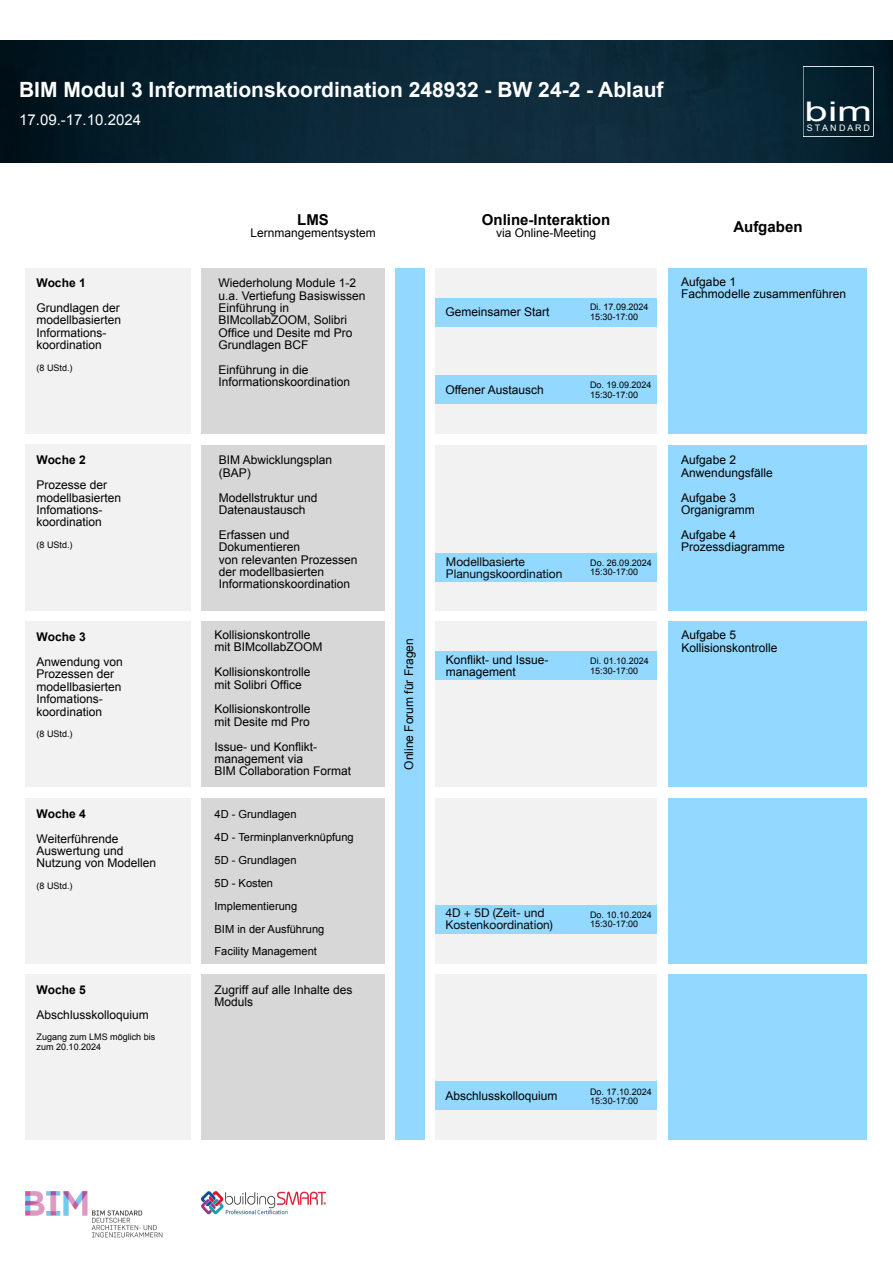
<style>
.page{position:relative;width:893px;height:1263px;background:#fff}
.page>*{position:absolute;margin:0;border:0;box-sizing:border-box;transform-origin:0 0}
.t1{font:27px "Arial";color:#fff;scale:1.55 1}
.t2{font:700 21px "Arial";color:#fff}
.t3{font:700 15px "Arial";color:#000}
.t4{font:15px "Arial";color:#fff}
.t5{font:12px/12.5px "Arial";color:#000}
.t6{font:12px/12.3px "Helvetica Neue";color:#080808}
.t7{font:700 12px "Arial";color:#000}
.t8{font:11.1px/23px "Arial";color:#000}
.t9{font:9px/9.3px "Arial";color:#000}
.t10{font:9px "Arial";letter-spacing:.215em;color:#fff}
</style>
<div class="page">
<img style="left:0;top:41px;width:893px;height:121px">
<div style="left:435px;top:268px;width:222px;height:166px;background:#f2f2f2"></div>
<div style="left:435px;top:445px;width:222px;height:166px;background:#f2f2f2"></div>
<div style="left:435px;top:621px;width:222px;height:166px;background:#f2f2f2"></div>
<div style="left:435px;top:798px;width:222px;height:166px;background:#f2f2f2"></div>
<div style="left:435px;top:974px;width:222px;height:166px;background:#f2f2f2"></div>
<div style="left:668px;top:268px;width:199px;height:166px;background:#93d8fe"></div>
<div style="left:668px;top:445px;width:199px;height:166px;background:#93d8fe"></div>
<div style="left:668px;top:798px;width:199px;height:166px;background:#93d8fe"></div>
<div style="left:668px;top:974px;width:199px;height:166px;background:#93d8fe"></div>
<div style="left:668px;top:621px;width:199px;height:166px;background:#93d8fe"></div>
<div style="left:202px;top:268px;width:183px;height:166px;background:#d7d7d7"></div>
<div style="left:202px;top:445px;width:183px;height:166px;background:#d7d7d7"></div>
<div style="left:202px;top:621px;width:183px;height:166px;background:#d7d7d7"></div>
<div style="left:202px;top:798px;width:183px;height:166px;background:#d7d7d7"></div>
<div style="left:202px;top:974px;width:183px;height:166px;background:#d7d7d7"></div>
<div style="left:396px;top:268px;width:29px;height:872px;background:#93d8fe"></div>
<div style="left:435px;top:298px;width:222px;height:29px;background:#93d8fe"></div>
<div style="left:435px;top:905px;width:222px;height:29px;background:#93d8fe"></div>
<div style="left:435px;top:375px;width:222px;height:29px;background:#93d8fe"></div>
<div style="left:435px;top:1081px;width:222px;height:29px;background:#93d8fe"></div>
<div style="left:435px;top:651px;width:222px;height:29px;background:#93d8fe"></div>
<div style="left:435px;top:553px;width:222px;height:28px;background:#93d8fe"></div>
<div style="left:26px;top:268px;width:165px;height:166px;background:#f2f2f2"></div>
<div style="left:26px;top:621px;width:165px;height:166px;background:#f2f2f2"></div>
<div style="left:26px;top:445px;width:165px;height:166px;background:#f2f2f2"></div>
<div style="left:26px;top:798px;width:165px;height:166px;background:#f2f2f2"></div>
<div style="left:26px;top:974px;width:165px;height:166px;background:#f2f2f2"></div>
<div style="left:803px;top:66px;width:71px;height:71px;background:#04202c"></div>
<img style="left:26px;top:1192px;width:137px;height:46px">
<img style="left:202px;top:1192px;width:124px;height:23px">
<h2 class="t2" style="left:19px;top:82px;width:646px">BIM Modul 3 Informationskoordination 248932 - BW 24-2 - Ablauf</h2>
<p class="t4" style="left:19px;top:114px;width:123px">17.09.-17.10.2024</p>
<h1 class="t1" style="left:804px;top:101px;width:45px">bim</h1>
<p class="t10" style="left:807px;top:124px;width:64px">STANDARD</p>
<p class="t7" style="left:37px;top:278px;width:51px">Woche 1</p>
<p class="t5" style="left:37px;top:303px;width:86px">Grundlagen der modellbasierten<br>Informations&shy;koordination</p>
<p class="t9" style="left:37px;top:364px;width:38px">(8 UStd.)</p>
<p class="t7" style="left:37px;top:456px;width:51px">Woche 2</p>
<p class="t5" style="left:37px;top:480px;width:86px">Prozesse der modellbasierten<br>Infomations&shy;koordination</p>
<p class="t9" style="left:37px;top:541px;width:38px">(8 UStd.)</p>
<p class="t7" style="left:37px;top:632px;width:51px">Woche 3</p>
<p class="t5" style="left:37px;top:657px;width:88px">Anwendung von<br>Prozessen der modellbasierten<br>Infomations&shy;koordination</p>
<p class="t9" style="left:37px;top:730px;width:38px">(8 UStd.)</p>
<p class="t7" style="left:37px;top:809px;width:51px">Woche 4</p>
<p class="t5" style="left:37px;top:833px;width:121px">Weiterführende<br>Auswertung und<br>Nutzung von Modellen</p>
<p class="t9" style="left:37px;top:882px;width:38px">(8 UStd.)</p>
<p class="t7" style="left:37px;top:985px;width:51px">Woche 5</p>
<p class="t5" style="left:37px;top:1009px;width:114px">Abschlusskolloquium</p>
<p class="t9" style="left:37px;top:1033px;width:120px">Zugang zum LMS möglich bis zum 20.10.2024</p>
<p class="t3" style="left:297px;top:214px;width:33px">LMS</p>
<p class="t5" style="left:250px;top:228px;width:127px">Lernmangementsystem</p>
<p class="t5" style="left:219px;top:278px;width:148px">Wiederholung Module 1-2 u.a. Vertiefung Basiswissen<br>Einführung in<br>BIMcollabZOOM, Solibri<br>Office und Desite md Pro<br>Grundlagen BCF</p>
<p class="t5" style="left:219px;top:365px;width:133px">Einführung in die<br>Informationskoordination</p>
<p class="t5" style="left:219px;top:455px;width:115px">BIM Abwicklungsplan (BAP)</p>
<p class="t5" style="left:219px;top:492px;width:100px">Modellstruktur und<br>Datenaustausch</p>
<p class="t5" style="left:219px;top:529px;width:140px">Erfassen und<br>Dokumentieren<br>von relevanten Prozessen der modellbasierten<br>Informationskoordination</p>
<p class="t5" style="left:215px;top:630px;width:110px">Kollisionskontrolle mit BIMcollabZOOM</p>
<p class="t5" style="left:215px;top:667px;width:98px">Kollisionskontrolle mit Solibri Office</p>
<p class="t5" style="left:215px;top:704px;width:98px">Kollisionskontrolle mit Desite md Pro</p>
<p class="t5" style="left:215px;top:741px;width:138px">Issue- und Konflikt&shy;management via<br>BIM Collaboration Format</p>
<p class="t8" style="left:215px;top:803px;width:141px">4D - Grundlagen<br>4D - Terminplanverknüpfung<br>5D - Grundlagen<br>5D - Kosten<br>Implementierung<br>BIM in der Ausführung<br>Facility Management</p>
<p class="t5" style="left:215px;top:985px;width:139px">Zugriff auf alle Inhalte des<br>Moduls</p>
<p class="t5" style="left:404px;top:770px;width:133px;rotate:-90deg">Online Forum für Fragen</p>
<p class="t3" style="left:482px;top:214px;width:130px">Online-Interaktion</p>
<p class="t5" style="left:496px;top:228px;width:102px">via Online-Meeting</p>
<p class="t3" style="left:733px;top:221px;width:71px">Aufgaben</p>
<p class="t5" style="left:681px;top:277px;width:166px">Aufgabe 1<br>Fachmodelle zusammenführen</p>
<p class="t5" style="left:445px;top:306px;width:106px">Gemeinsamer Start</p>
<p class="t9" style="left:590px;top:303px;width:60px">Di. 17.09.2024<br>15:30-17:00</p>
<p class="t5" style="left:445px;top:385px;width:100px">Offener Austausch</p>
<p class="t9" style="left:590px;top:381px;width:63px">Do. 19.09.2024<br>15:30-17:00</p>
<p class="t5" style="left:681px;top:455px;width:93px">Aufgabe 2<br>Anwendungsfälle</p>
<p class="t5" style="left:681px;top:492px;width:75px">Aufgabe 3<br>Organigramm</p>
<p class="t5" style="left:681px;top:529px;width:105px">Aufgabe 4<br>Prozessdiagramme</p>
<p class="t6" style="left:446px;top:555px;width:118px">Modellbasierte<br>Planungskoordination</p>
<p class="t9" style="left:590px;top:559px;width:63px">Do. 26.09.2024<br>15:30-17:00</p>
<p class="t5" style="left:681px;top:630px;width:98px">Aufgabe 5<br>Kollisionskontrolle</p>
<p class="t5" style="left:446px;top:654px;width:104px">Konflikt- und Issue&shy;management</p>
<p class="t9" style="left:590px;top:657px;width:60px">Di. 01.10.2024<br>15:30-17:00</p>
<p class="t6" style="left:445px;top:906px;width:109px">4D + 5D (Zeit- und<br>Kostenkoordination)</p>
<p class="t9" style="left:590px;top:911px;width:63px">Do. 10.10.2024<br>15:30-17:00</p>
<p class="t5" style="left:445px;top:1091px;width:114px">Abschlusskolloquium</p>
<p class="t9" style="left:590px;top:1087px;width:63px">Do. 17.10.2024<br>15:30-17:00</p>
</div>
